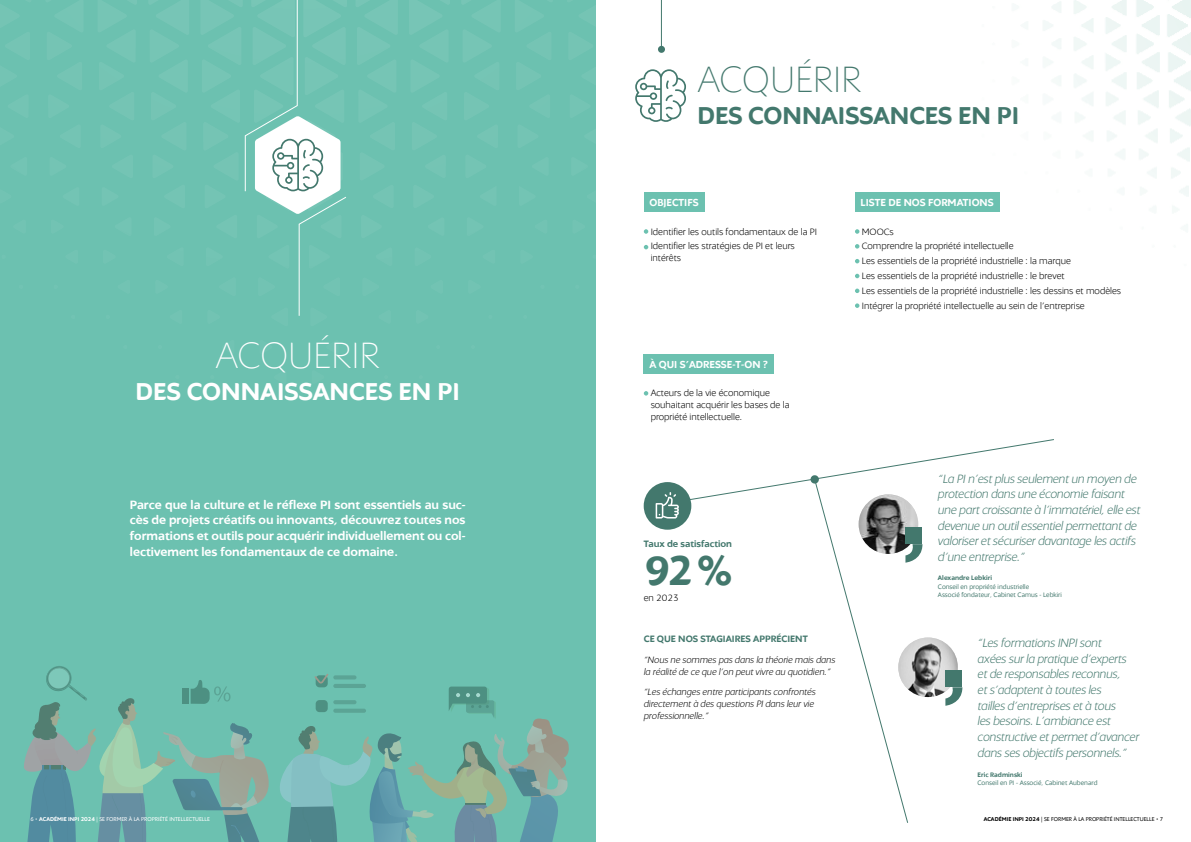
<style>
.page{position:relative;width:1191px;height:842px;background:#fff}
.page>*{position:absolute;margin:0;border:0;box-sizing:border-box;transform-origin:0 0}
.t1{font:700 45px "Inpi";color:#43786d}
.t2{font:100 39.5px "Inpi";letter-spacing:.005em;color:#43786d}
.t3{font:100 39.5px "Inpi";letter-spacing:.005em;color:#fff}
.t4{font:700 26.4px "Inpi";color:#43786d}
.t5{font:700 26.4px "Inpi";letter-spacing:.005em;color:#fff}
.t6{font:italic 300 13px/15.6px "Inpi";letter-spacing:-.015em;color:#43786d}
.t7{font:700 13px/15.6px "Inpi";color:#fff;text-align:justify}
.t8{font:700 11px "Inpi";color:#fff}
.t9{font:300 10px/14.8px "Inpi";color:#000}
.t10{font:italic 300 10px/12px "Inpi";color:#000}
.t11{font:700 10px "Inpi";color:#43786d}
.t12{font:7px/8.4px "Inpi";color:#43786d}
.t13{font:700 7px "Inpi";color:#43786d}
.t14{font:6px "Inpi";color:#fff}
.t15{font:6px "Inpi";color:#000}
.s1{font-weight:700}
</style>
<div class="page">
<div style="left:0;top:0;width:595px;height:842px;background:#6cc1b0"></div>
<svg style="left:644px;top:229px;width:4px;height:5px"></svg>
<svg style="left:644px;top:245px;width:4px;height:4px"></svg>
<svg style="left:855px;top:229px;width:4px;height:5px"></svg>
<svg style="left:855px;top:244px;width:4px;height:5px"></svg>
<svg style="left:855px;top:259px;width:4px;height:4px"></svg>
<svg style="left:855px;top:274px;width:4px;height:4px"></svg>
<svg style="left:855px;top:289px;width:4px;height:4px"></svg>
<svg style="left:855px;top:303px;width:4px;height:5px"></svg>
<div style="left:644px;top:193px;width:60px;height:19px;background:#6cc1b0"></div>
<div style="left:855px;top:193px;width:144px;height:19px;background:#6cc1b0"></div>
<svg style="left:644px;top:391px;width:4px;height:5px"></svg>
<div style="left:644px;top:354px;width:130px;height:20px;background:#6cc1b0"></div>
<svg style="left:643px;top:482px;width:48px;height:48px"></svg>
<div style="left:658px;top:46px;width:7px;height:7px;background:#43786d;border-radius:50%"></div>
<hr style="left:661px;top:0;width:1px;height:48px;background:#43786d">
<svg style="left:635px;top:69px;width:51px;height:53px"></svg>
<svg style="left:646px;top:439px;width:408px;height:384px"></svg>
<svg style="left:244px;top:0;width:103px;height:316px"></svg>
<svg style="left:24px;top:666px;width:545px;height:176px"></svg>
<h2 class="t2" style="left:697px;top:59px;width:165px">ACQUÉRIR</h2>
<h3 class="t4" style="left:697px;top:100px;width:323px">DES CONNAISSANCES EN PI</h3>
<p class="t8" style="left:649px;top:197px;width:51px">OBJECTIFS</p>
<p class="t8" style="left:860px;top:197px;width:134px">LISTE DE NOS FORMATIONS</p>
<h2 class="t3" style="left:216px;top:335px;width:165px">ACQUÉRIR</h2>
<h3 class="t5" style="left:136px;top:376px;width:326px">DES CONNAISSANCES EN PI</h3>
<h3 class="t7" style="left:130px;top:497px;width:337px">Parce que la culture et le réflexe PI sont essentiels au suc&shy;cès de projets créatifs ou innovants, découvrez toutes nos formations et outils pour acquérir individuellement ou col&shy;lectivement les fondamentaux de ce domaine.</h3>
<p class="t9" style="left:650px;top:224px;width:168px">Identifier les outils fondamentaux de la PI<br>Identifier les stratégies de PI et leurs</p>
<p class="t9" style="left:650px;top:251px;width:32px">intérêts</p>
<p class="t8" style="left:649px;top:359px;width:120px">À QUI S’ADRESSE-T-ON ?</p>
<p class="t9" style="left:650px;top:387px;width:140px;line-height:12px">Acteurs de la vie économique souhaitant acquérir les bases de la propriété intellectuelle.</p>
<p class="t11" style="left:644px;top:538px;width:90px">Taux de satisfaction</p>
<h1 class="t1" style="left:644px;top:545px;width:91px">92%</h1>
<p class="t9" style="left:643px;top:590px;width:36px">en 2023</p>
<p class="t11" style="left:644px;top:633px;width:166px">CE QUE NOS STAGIAIRES APPRÉCIENT</p>
<p class="t10" style="left:644px;top:654px;width:193px">“Nous ne sommes pas dans la théorie mais dans la réalité de ce que l’on peut vivre au quotidien.”</p>
<p class="t10" style="left:644px;top:686px;width:173px">“Les échanges entre participants confrontés directement à des questions PI dans leur vie professionnelle.”</p>
<p class="t9" style="left:862px;top:224px;width:261px">MOOCs<br>Comprendre la propriété intellectuelle<br>Les essentiels de la propriété industrielle : la marque<br>Les essentiels de la propriété industrielle : le brevet<br>Les essentiels de la propriété industrielle : les dessins et modèles Intégrer la propriété intellectuelle au sein de l’entreprise</p>
<h3 class="t6" style="left:938px;top:471px;width:204px">“La PI n’est plus seulement un moyen de protection dans une économie faisant une part croissante à l’immatériel, elle est devenue un outil essentiel permettant de valoriser et sécuriser davantage les actifs d’une entreprise.”</h3>
<p class="t13" style="left:938px;top:574px;width:56px">Alexandre Lebkiri</p>
<p class="t12" style="left:938px;top:582px;width:125px">Conseil en propriété industrielle<br>Associé fondateur, Cabinet Camus - Lebkiri</p>
<p class="t6" style="left:977px;top:636px;width:163px">“Les formations INPI sont<br>axées sur la pratique d’experts et de responsables reconnus,<br>et s’adaptent à toutes les<br>tailles d’entreprises et à tous<br>les besoins. L’ambiance est constructive et permet d’avancer dans ses objectifs personnels.”</p>
<p class="t13" style="left:977px;top:771px;width:46px">Eric Radminski</p>
<p class="t12" style="left:977px;top:779px;width:121px">Conseil en PI - Associé, Cabinet Aubenard</p>
<p class="t14" style="left:30px;top:815px;width:181px">6 • <span class="s1">ACADÉMIE INPI 2024</span> | SE FORMER À LA PROPRIÉTÉ INTELLECTUELLE</p>
<p class="t15" style="left:983px;top:815px;width:181px"><span class="s1">ACADÉMIE INPI 2024</span> | SE FORMER À LA PROPRIÉTÉ INTELLECTUELLE • 7</p>
</div>
